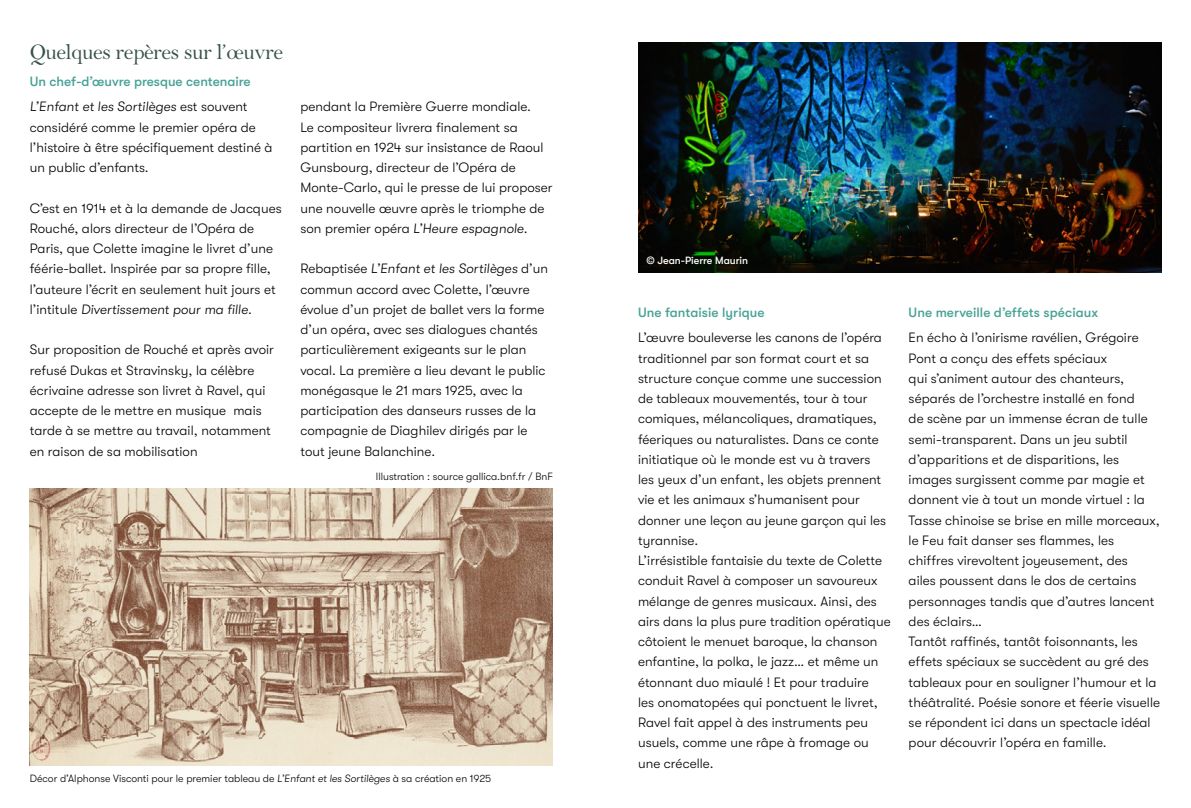
<style>
.page{position:relative;width:1191px;height:808px;background:#fff}
.page>*{position:absolute;margin:0;border:0;box-sizing:border-box;transform-origin:0 0}
.t1{font:22.5px "Bell MT Std";letter-spacing:-.025em;color:#37524b}
.t2{font:300 13.5px/20.2px "GT Walsheim";letter-spacing:.005em;color:#000}
.t3{font:500 13.5px/25.5px "GT Walsheim";letter-spacing:.005em;color:#48a297}
.t4{font:300 10.5px "GT Walsheim";color:#000}
.t5{font:500 10.5px "GT Walsheim";color:#fff}
.s1{font-weight:300;font-style:italic;color:#000}
.s2{font-weight:300;color:#000}
.s3{font-style:italic}
</style>
<div class="page">
<img style="left:30px;top:488px;width:523px;height:277px">
<img style="left:638px;top:43px;width:523px;height:229px">
<h1 class="t1" style="left:30px;top:39px;width:255px">Quelques repères sur l’œuvre</h1>
<p class="t3" style="left:30px;top:68px;width:222px">Un chef-d’œuvre presque centenaire<br><span class="s1">L’Enfant et les Sortilèges</span> <span class="s2">est souvent</span></p>
<p class="t2" style="left:30px;top:117px;width:244px">considéré comme le premier opéra de l’histoire à être spécifiquement destiné à un public d’enfants.</p>
<p class="t2" style="left:30px;top:198px;width:253px">C’est en 1914 et à la demande de Jacques Rouché, alors directeur de l’Opéra de Paris, que Colette imagine le livret d’une féérie-ballet. Inspirée par sa propre fille, l’auteure l’écrit en seulement huit jours et l’intitule <span class="s3">Divertissement pour ma fille</span>.</p>
<p class="t2" style="left:30px;top:340px;width:246px">Sur proposition de Rouché et après avoir refusé Dukas et Stravinsky, la célèbre écrivaine adresse son livret à Ravel, qui accepte de le mettre en musique mais tarde à se mettre au travail, notamment en raison de sa mobilisation</p>
<p class="t2" style="left:300px;top:97px;width:254px">pendant la Première Guerre mondiale.<br>Le compositeur livrera finalement sa partition en 1924 sur insistance de Raoul Gunsbourg, directeur de l’Opéra de Monte-Carlo, qui le presse de lui proposer une nouvelle œuvre après le triomphe de son premier opéra <span class="s3">L’Heure espagnole</span>.</p>
<p class="t2" style="left:300px;top:259px;width:249px">Rebaptisée <span class="s3">L’Enfant et les Sortilèges</span> d’un commun accord avec Colette, l’œuvre évolue d’un projet de ballet vers la forme d’un opéra, avec ses dialogues chantés particulièrement exigeants sur le plan vocal. La première a lieu devant le public monégasque le 21 mars 1925, avec la participation des danseurs russes de la compagnie de Diaghilev dirigés par le tout jeune Balanchine.</p>
<p class="t4" style="left:376px;top:470px;width:178px">Illustration : source gallica.bnf.fr / BnF</p>
<p class="t4" style="left:30px;top:772px;width:463px">Décor d’Alphonse Visconti pour le premier tableau de <span class="s3">L’Enfant et les Sortilèges</span> à sa création en 1925</p>
<p class="t5" style="left:646px;top:254px;width:103px">© Jean-Pierre Maurin</p>
<p class="t3" style="left:638px;top:299px;width:128px">Une fantaisie lyrique</p>
<p class="t2" style="left:638px;top:328px;width:254px">L’œuvre bouleverse les canons de l’opéra traditionnel par son format court et sa structure conçue comme une succession de tableaux mouvementés, tour à tour comiques, mélancoliques, dramatiques, féeriques ou naturalistes. Dans ce conte initiatique où le monde est vu à travers<br>les yeux d’un enfant, les objets prennent vie et les animaux s’humanisent pour donner une leçon au jeune garçon qui les tyrannise.<br>L’irrésistible fantaisie du texte de Colette conduit Ravel à composer un savoureux mélange de genres musicaux. Ainsi, des airs dans la plus pure tradition opératique côtoient le menuet baroque, la chanson enfantine, la polka, le jazz… et même un étonnant duo miaulé ! Et pour traduire<br>les onomatopées qui ponctuent le livret, Ravel fait appel à des instruments peu usuels, comme une râpe à fromage ou une crécelle.</p>
<p class="t3" style="left:908px;top:299px;width:191px">Une merveille d’effets spéciaux</p>
<p class="t2" style="left:908px;top:328px;width:253px">En écho à l’onirisme ravélien, Grégoire Pont a conçu des effets spéciaux<br>qui s’animent autour des chanteurs, séparés de l’orchestre installé en fond<br>de scène par un immense écran de tulle semi-transparent. Dans un jeu subtil d’apparitions et de disparitions, les images surgissent comme par magie et donnent vie à tout un monde virtuel : la Tasse chinoise se brise en mille morceaux, le Feu fait danser ses flammes, les chiffres virevoltent joyeusement, des<br>ailes poussent dans le dos de certains personnages tandis que d’autres lancent des éclairs…<br>Tantôt raffinés, tantôt foisonnants, les effets spéciaux se succèdent au gré des tableaux pour en souligner l’humour et la théâtralité. Poésie sonore et féerie visuelle se répondent ici dans un spectacle idéal pour découvrir l’opéra en famille.</p>
</div>
